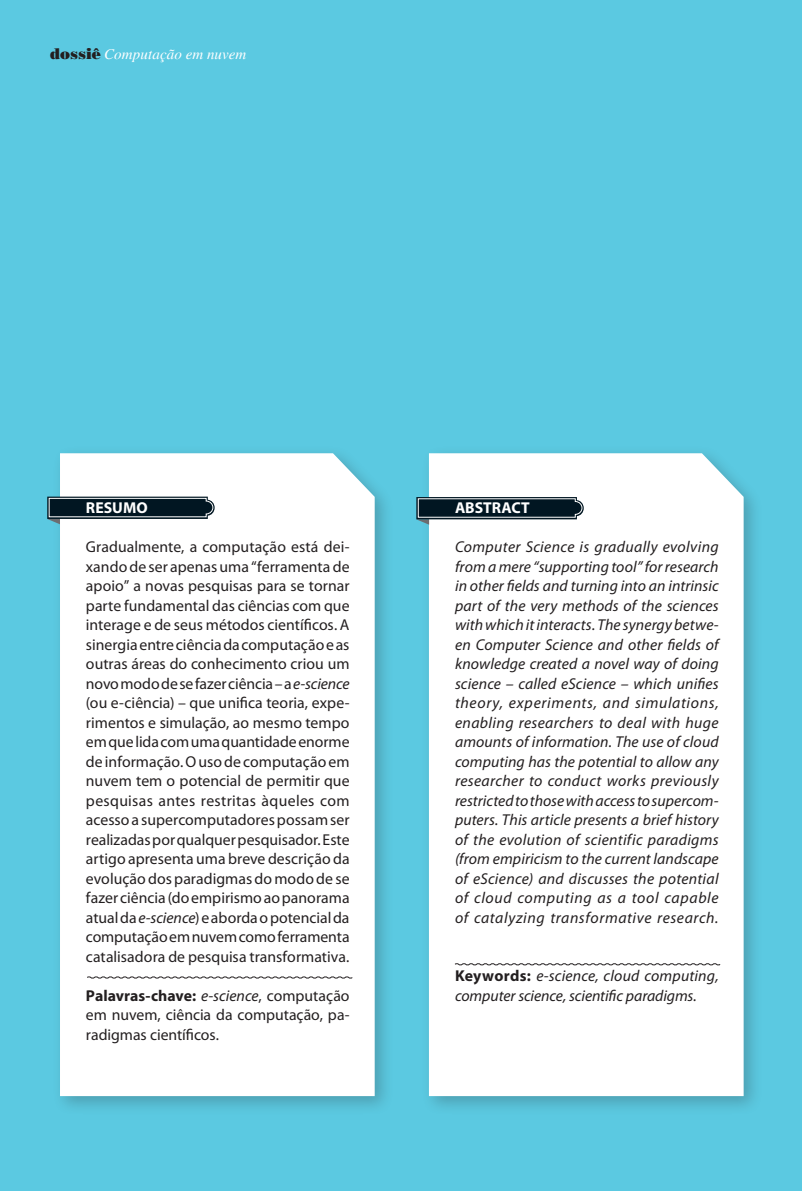
<style>
.page{position:relative;width:808px;height:1191px;background:#fff}
.page>*{position:absolute;margin:0;border:0;box-sizing:border-box;transform-origin:0 0}
.ABSTRACT_NOVO1{font:15.75px/19.5px "Myriad Pro";color:#231f20;text-align:justify}
.ABSTRACT_NOVO1-2{font:italic 15.75px/19.5px "Myriad Pro";letter-spacing:.015em;color:#231f20;text-align:justify}
.ABSTRACT_NOVO1-3{font:italic 15.75px/19.5px "Myriad Pro";letter-spacing:-.005em;color:#231f20}
.ABSTRACT_NOVO1-4{font:700 15.75px "Myriad Pro";color:#fff}
.TEXTO_NOVO{font:italic 15px "Times";letter-spacing:.005em;color:#fff}
.s1{font-family:"Bodoni Poster S Si";font-style:normal;color:#231f20}
.s2{font-style:italic}
.s3{font-weight:700}
.s4{font-weight:700;font-style:normal}
</style>
<div class="page">
<div style="left:0;top:0;width:802px;height:1191px;background:#5bc9e1"></div>
<div style="left:52px;top:445px;width:343px;height:671px;background:#231f20;opacity:.25"></div>
<div style="left:60px;top:453px;width:315px;height:643px;background:#fff"></div>
<div style="left:421px;top:445px;width:342px;height:671px;background:#231f20;opacity:.25"></div>
<div style="left:429px;top:453px;width:315px;height:643px;background:#fff"></div>
<svg style="left:47px;top:496px;width:168px;height:28px;background:#495962"></svg>
<svg style="left:416px;top:497px;width:168px;height:28px;background:#495962"></svg>
<svg style="left:87px;top:976px;width:266px;height:3px"></svg>
<svg style="left:454px;top:962px;width:267px;height:4px"></svg>
<p class="TEXTO_NOVO" style="left:50px;top:46px;width:198px"><span class="s1">dossiê</span> Computação em nuvem</p>
<p class="ABSTRACT_NOVO1-4" style="left:86px;top:497px;width:63px">RESUMO</p>
<p class="ABSTRACT_NOVO1" style="left:86px;top:537px;width:265px">Gradualmente, a computação está dei&shy;xando de ser apenas uma “ferramenta de apoio” a novas pesquisas para se tornar parte fundamental das ciências com que interage e de seus métodos científicos. A sinergia entre ciência da computação e as outras áreas do conhecimento criou um novo modo de se fazer ciência – a <span class="s2">e-science </span>(ou e-ciência) – que unifica teoria, expe&shy;rimentos e simulação, ao mesmo tempo em que lida com uma quantidade enorme de informação. O uso de computação em nuvem tem o potencial de permitir que pesquisas antes restritas àqueles com acesso a supercomputadores possam ser realizadas por qualquer pesquisador. Este artigo apresenta uma breve descrição da evolução dos paradigmas do modo de se fazer ciência (do empirismo ao panorama atual da <span class="s2">e-science</span>) e aborda o potencial da computação em nuvem como ferramenta catalisadora de pesquisa transformativa.</p>
<p class="ABSTRACT_NOVO1" style="left:86px;top:985px;width:265px"><span class="s3">Palavras-chave:</span> <span class="s2">e-science</span>, computação em nuvem, ciência da computação, pa&shy;radigmas científicos.</p>
<p class="ABSTRACT_NOVO1-4" style="left:455px;top:497px;width:76px">ABSTRACT</p>
<p class="ABSTRACT_NOVO1-2" style="left:455px;top:537px;width:265px">Computer Science is gradually evolving from a mere “supporting tool” for research in other fields and turning into an intrinsic part of the very methods of the sciences with which it interacts. The synergy betwe&shy;en Computer Science and other fields of knowledge created a novel way of doing science – called eScience – which unifies theory, experiments, and simulations, enabling researchers to deal with huge amounts of information. The use of cloud computing has the potential to allow any researcher to conduct works previously restricted to those with access to supercom&shy;puters. This article presents a brief history of the evolution of scientific paradigms (from empiricism to the current landscape of eScience) and discusses the potential of cloud computing as a tool capable of catalyzing transformative research.</p>
<p class="ABSTRACT_NOVO1-3" style="left:455px;top:966px;width:265px"><span class="s4">Keywords:</span> e-science, cloud computing, computer science, scientific paradigms.</p>
</div>
